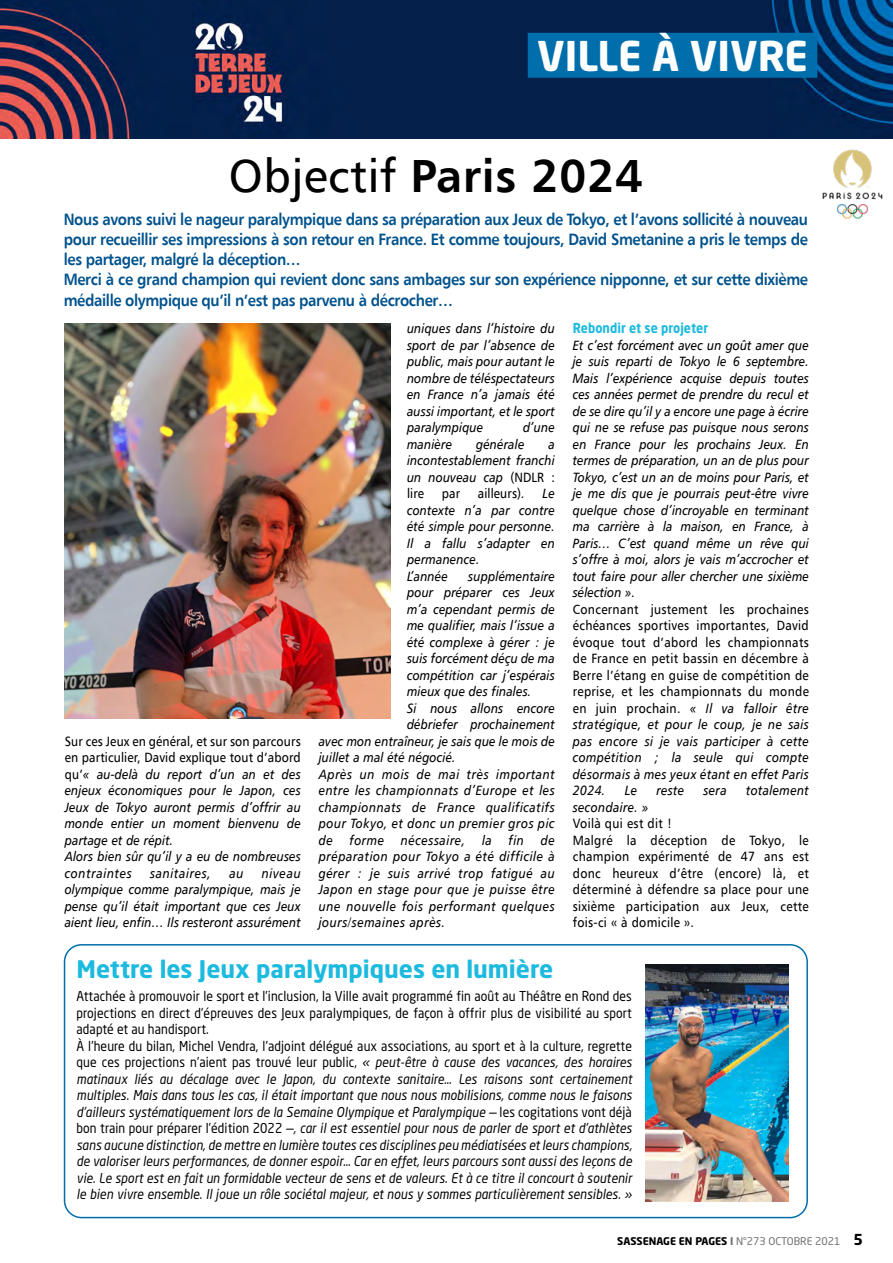
<style>
.page{position:relative;width:893px;height:1263px;background:#fff}
.page>*{position:absolute;margin:0;border:0;box-sizing:border-box;transform-origin:0 0}
.t1{font:700 46.5px "Humanist 777 BT";letter-spacing:.01em;color:#000}
.t2{font:700 40.5px "Neo Sans Std";color:#fff}
.t3{font:700 24px "Neo Sans Std";color:#1dbadf}
.t4{font:700 16.5px/19.8px "Humanist 777 BT";letter-spacing:-.025em;color:#00528d;scale:.9 1}
.t5{font:italic 13.5px/16.5px "Humanist 777 BT";letter-spacing:.01em;color:#000;text-align:justify;scale:.9 1}
.t6{font:italic 13.5px/16.5px "Neo Sans Std";letter-spacing:.01em;color:#000;scale:.9 1}
.t7{font:13.5px/16.5px "Humanist 777 BT";letter-spacing:.025em;color:#000;text-align:justify;scale:.9 1}
.t8{font:italic 13.5px "Humanist 777 BT";letter-spacing:.04em;color:#000;scale:.9 1}
.t9{font:700 13.5px "Neo Sans Std";letter-spacing:.005em;color:#1dbadf;scale:.9 1}
.t10{font:italic 13.5px "Humanist 777 BT";letter-spacing:.05em;color:#000;scale:.9 1}
.t11{font:700 10.5px "Neo Sans Std";color:#000}
.s1{font-weight:400}
.s2{font-style:normal}
.s3{font-style:italic}
.s4{color:#706f75}
.s5{font-weight:400;color:#706f75}
.s6{font-size:15px}
</style>
<div class="page">
<img style="left:0;top:0;width:893px;height:138px">
<img style="left:65px;top:323px;width:325px;height:396px">
<div style="left:528px;top:33px;width:289px;height:45px;background:#006eab"></div>
<img style="left:822px;top:149px;width:61px;height:70px">
<div style="left:64px;top:944px;width:744px;height:274px;border:2px solid #006eab;border-radius:17px"></div>
<img style="left:645px;top:965px;width:143px;height:236px">
<h2 class="t2" style="left:537px;top:30px;width:272px">VILLE À VIVRE</h2>
<h1 class="t1" style="left:229px;top:146px;width:415px"><span class="s1">Objectif</span> Paris 2024</h1>
<p class="t4" style="left:64px;top:209px;width:828px">Nous avons suivi le nageur paralympique dans sa préparation aux Jeux de Tokyo, et l’avons sollicité à nouveau pour recueillir ses impressions à son retour en France. Et comme toujours, David Smetanine a pris le temps de les partager, malgré la déception…<br>Merci à ce grand champion qui revient donc sans ambages sur son expérience nipponne, et sur cette dixième</p>
<p class="t4" style="left:64px;top:290px;width:434px">médaille olympique qu’il n’est pas parvenu à décrocher…</p>
<p class="t5" style="left:65px;top:733px;width:264px;text-align:left"><span class="s2">Sur ces Jeux en général, et sur son parcours en particulier, David explique tout d’abord qu’</span>« au-delà du report d’un an et des enjeux économiques pour le Japon, ces Jeux de Tokyo auront permis d’offrir au monde entier un moment bienvenu de partage et de répit.<br>Alors bien sûr qu’il y a eu de nombreuses contraintes</p>
<p class="t5" style="left:65px;top:865px;width:264px;text-indent:197px">niveau olympique comme paralympique, mais je pense qu’il était important que ces Jeux aient lieu, enfin… Ils resteront assurément</p>
<p class="t10" style="left:150px;top:865px;width:69px">sanitaires,</p>
<p class="t5" style="left:229px;top:865px;width:17px">au</p>
<p class="t5" style="left:407px;top:320px;width:166px">uniques dans l’histoire du sport de par l’absence de public, mais pour autant le nombre de téléspectateurs en France n’a jamais été aussi important, et le sport paralympique</p>
<p class="t5" style="left:523px;top:419px;width:37px">d’une</p>
<p class="t5" style="left:407px;top:436px;width:52px">manière</p>
<p class="t5" style="left:476px;top:436px;width:55px">générale</p>
<p class="t5" style="left:407px;top:436px;width:166px;text-indent:141px">a incontestablement franchi un nouveau cap <span class="s2">(NDLR : lire</span></p>
<p class="t7" style="left:442px;top:485px;width:22px">par</p>
<p class="t7" style="left:478px;top:485px;width:54px">ailleurs)<span class="s3">.</span></p>
<p class="t5" style="left:407px;top:485px;width:166px;text-align:left;text-indent:136px">Le contexte n’a par contre été simple pour personne.<br>Il a fallu s’adapter en permanence.<br>L’année</p>
<p class="t5" style="left:468px;top:568px;width:98px">supplémentaire</p>
<p class="t5" style="left:407px;top:584px;width:166px">pour préparer ces Jeux</p>
<p class="t5" style="left:407px;top:601px;width:166px">m’a cependant permis de</p>
<p class="t5" style="left:407px;top:617px;width:166px">me qualifier, mais l’issue a</p>
<p class="t5" style="left:407px;top:634px;width:166px">été complexe à gérer : je</p>
<p class="t5" style="left:407px;top:650px;width:166px">suis forcément déçu de ma</p>
<p class="t5" style="left:407px;top:667px;width:166px">compétition car j’espérais</p>
<p class="t5" style="left:407px;top:683px;width:140px">mieux que des finales.</p>
<p class="t5" style="left:407px;top:700px;width:166px">Si nous allons encore</p>
<p class="t5" style="left:407px;top:716px;width:166px">débriefer prochainement</p>
<p class="t5" style="left:319px;top:733px;width:264px">avec mon entraîneur, je sais que le mois de</p>
<p class="t5" style="left:319px;top:749px;width:154px">juillet a mal été négocié.</p>
<p class="t8" style="left:319px;top:766px;width:264px">Après un mois de mai très important</p>
<p class="t8" style="left:319px;top:782px;width:264px">entre les championnats d’Europe et les</p>
<p class="t8" style="left:319px;top:799px;width:264px">championnats de France qualificatifs</p>
<p class="t8" style="left:319px;top:815px;width:264px">pour Tokyo, et donc un premier gros pic</p>
<p class="t8" style="left:319px;top:832px;width:264px">de forme nécessaire, la fin de</p>
<p class="t8" style="left:319px;top:848px;width:264px">préparation pour Tokyo a été difficile à</p>
<p class="t8" style="left:319px;top:865px;width:264px">gérer : je suis arrivé trop fatigué au</p>
<p class="t8" style="left:319px;top:881px;width:264px">Japon en stage pour que je puisse être</p>
<p class="t8" style="left:319px;top:898px;width:264px">une nouvelle fois performant quelques</p>
<p class="t8" style="left:319px;top:914px;width:142px">jours/semaines après.</p>
<p class="t9" style="left:573px;top:320px;width:152px">Rebondir et se projeter</p>
<p class="t5" style="left:573px;top:337px;width:264px">Et c’est forcément avec un goût amer que je suis reparti de Tokyo le 6 septembre.<br>Mais l’expérience acquise depuis toutes ces années permet de prendre du recul et de se dire qu’il y a encore une page à écrire qui ne se refuse pas puisque nous serons en France pour les prochains Jeux. En termes de préparation, un an de plus pour Tokyo, c’est un an de moins pour Paris, et je me dis que je pourrais peut-être vivre quelque chose d’incroyable en terminant ma carrière à la maison, en France, à Paris… C’est quand même un rêve qui s’offre à moi, alors je vais m’accrocher et tout faire pour aller chercher une sixième sélection ».</p>
<p class="t7" style="left:573px;top:601px;width:264px">Concernant justement les prochaines échéances sportives importantes, David évoque tout d’abord les championnats de France en petit bassin en décembre à Berre l’étang en guise de compétition de reprise, et les championnats du monde en juin prochain. <span class="s3">« Il va falloir être stratégique, et pour le coup, je ne sais pas encore si je vais participer à cette compétition ; la seule qui compte désormais à mes yeux étant en effet Paris 2024.</span></p>
<p class="t5" style="left:625px;top:782px;width:15px">Le</p>
<p class="t5" style="left:656px;top:782px;width:33px">reste</p>
<p class="t5" style="left:703px;top:782px;width:27px">sera</p>
<p class="t5" style="left:746px;top:782px;width:71px">totalement</p>
<p class="t5" style="left:573px;top:799px;width:86px">secondaire. »</p>
<p class="t7" style="left:573px;top:815px;width:264px;text-align:left">Voilà qui est dit !<br>Malgré la déception de Tokyo, le champion expérimenté de 47 ans est donc heureux d’être (encore) là, et déterminé à défendre sa place pour une sixième participation aux Jeux, cette fois-ci « à domicile ».</p>
<h3 class="t3" style="left:77px;top:953px;width:478px">Mettre les Jeux paralympiques en lumière</h3>
<p class="t6" style="left:77px;top:988px;width:619px"><span class="s2">Attachée à promouvoir le sport et l’inclusion, la Ville avait programmé fin août au Théâtre en Rond des projections en direct d’épreuves des Jeux paralympiques, de façon à offrir plus de visibilité au sport adapté et au handisport.<br>À l’heure du bilan, Michel Vendra, l’adjoint délégué aux associations, au sport et à la culture, regrette que ces projections n’aient pas trouvé leur public,</span> « peut-être à cause des vacances, des horaires matinaux liés au décalage avec le Japon, du contexte sanitaire… Les raisons sont certainement multiples. Mais dans tous les cas, il était important que nous nous mobilisions, comme nous le faisons d’ailleurs systématiquement lors de la Semaine Olympique et Paralympique — <span class="s2">les cogitations vont déjà bon train pour préparer l’édition 2022</span> —, car il est essentiel pour nous de parler de sport et d’athlètes sans aucune distinction, de mettre en lumière toutes ces disciplines peu médiatisées et leurs champions, de valoriser leurs performances, de donner espoir… Car en effet, leurs parcours sont aussi des leçons de vie. Le sport est en fait un formidable vecteur de sens et de valeurs. Et à ce titre il concourt à soutenir le bien vivre ensemble. Il joue un rôle sociétal majeur, et nous y sommes particulièrement sensibles. »</p>
<p class="t11" style="left:617px;top:1234px;width:247px">SASSENAGE EN PAGES <span class="s4">I</span> <span class="s5">N°273 OCTOBRE 2021</span> <span class="s6">5</span></p>
</div>
